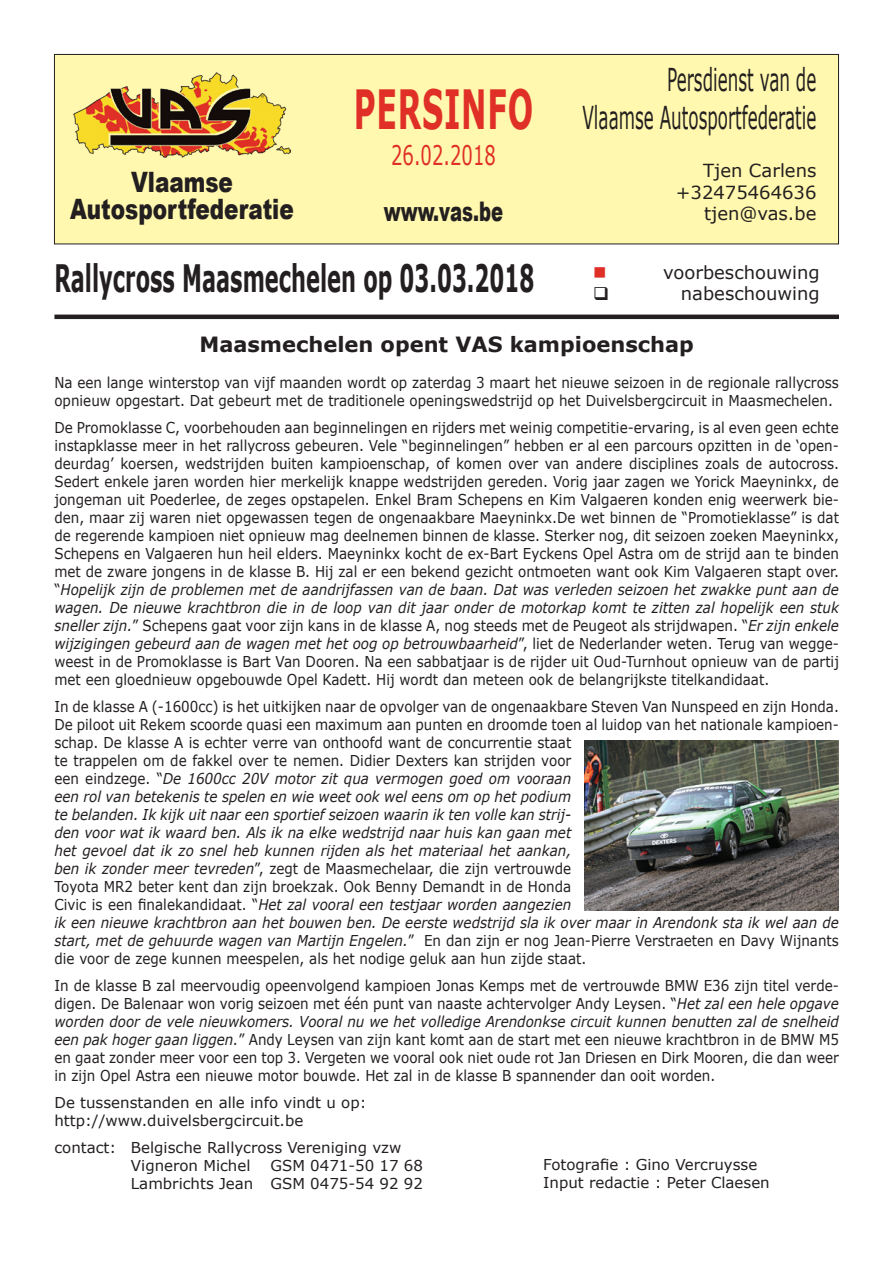
<style>
.page{position:relative;width:893px;height:1263px;background:#fff}
.page>*{position:absolute;margin:0;border:0;box-sizing:border-box;transform-origin:0 0}
.t1{font:700 54px "Verdana";letter-spacing:.025em;color:#df2f27;scale:.56 1}
.t2{font:700 37.8px "Verdana";color:#231f20;scale:.56 1}
.t3{font:31.5px/37.8px "Verdana";color:#231f20;text-align:right;scale:.53 1}
.t4{font:900 28.05px/27px "Arial";color:#231f20;text-align:center;scale:.77 1}
.t5{font:900 27px "Arial";color:#231f20;scale:.67 1}
.t6{font:27px "Verdana";color:#df2f27;scale:.67 1}
.t7{font:700 21px "Verdana";color:#231f20}
.t8{font:18px/21.6px "Verdana";color:#231f20;text-align:right}
.t9{font:18px "Wingdings";color:#df2f27}
.t10{font:15px/18px "Verdana";color:#231f20;scale:.9 1}
.t11{font:15px/18px "Verdana";color:#231f20}
.s1{font-style:italic}
</style>
<div class="page">
<div style="left:54px;top:54px;width:784px;height:190px;background:#fff8ae"></div>
<div style="left:54px;top:54px;width:785px;height:190px;border:1px solid #231f20"></div>
<img style="left:73px;top:73px;width:218px;height:85px">
<hr style="left:54px;top:315px;width:785px;height:4px;background:#231f20">
<img style="left:584px;top:740px;width:255px;height:170px">
<h3 class="t4" style="left:70px;top:168px;width:292px">Vlaamse<br>Autosportfederatie</h3>
<h1 class="t1" style="left:354px;top:75px;width:322px">PERSINFO</h1>
<h3 class="t6" style="left:391px;top:138px;width:158px">26.02.2018</h3>
<h3 class="t5" style="left:384px;top:192px;width:180px">www.vas.be</h3>
<h3 class="t3" style="left:582px;top:60px;width:443px">Persdienst van de<br>Vlaamse Autosportfederatie</h3>
<p class="t8" style="left:676px;top:159px;width:142px">Tjen Carlens +32475464636 tjen@vas.be</p>
<h2 class="t2" style="left:54px;top:255px;width:858px">Rallycross Maasmechelen op 03.03.2018</h2>
<p class="t9" style="left:593px;top:262px;width:15px">■</p>
<p class="t8" style="left:663px;top:261px;width:158px">voorbeschouwing</p>
<p class="t8" style="left:681px;top:282px;width:140px">nabeschouwing</p>
<h3 class="t7" style="left:200px;top:331px;width:496px">Maasmechelen opent VAS kampioenschap</h3>
<p class="t10" style="left:54px;top:373px;width:873px">Na een lange winterstop van vijf maanden wordt op zaterdag 3 maart het nieuwe seizoen in de regionale rallycross opnieuw opgestart. Dat gebeurt met de traditionele openingswedstrijd op het Duivelsbergcircuit in Maasmechelen.</p>
<p class="t10" style="left:54px;top:418px;width:873px;text-align:justify">De Promoklasse C, voorbehouden aan beginnelingen en rijders met weinig competitie-ervaring, is al even geen echte instapklasse meer in het rallycross gebeuren. Vele “beginnelingen” hebben er al een parcours opzitten in de ‘open&shy;deurdag’ koersen, wedstrijden buiten kampioenschap, of komen over van andere disciplines zoals de autocross.<br>Sedert enkele jaren worden hier merkelijk knappe wedstrijden gereden. Vorig jaar zagen we Yorick Maeyninkx, de jongeman uit Poederlee, de zeges opstapelen. Enkel Bram Schepens en Kim Valgaeren konden enig weerwerk bie&shy;den, maar zij waren niet opgewassen tegen de ongenaakbare Maeyninkx.De wet binnen de “Promotieklasse” is dat de regerende kampioen niet opnieuw mag deelnemen binnen de klasse. Sterker nog, dit seizoen zoeken Maeyninkx, Schepens en Valgaeren hun heil elders. Maeyninkx kocht de ex-Bart Eyckens Opel Astra om de strijd aan te binden met de zware jongens in de klasse B. Hij zal er een bekend gezicht ontmoeten want ook Kim Valgaeren stapt over. “<span class="s1">Hopelijk zijn de problemen met de aandrijfassen van de baan. Dat was verleden seizoen het zwakke punt aan de wagen. De nieuwe krachtbron die in de loop van dit jaar onder de motorkap komt te zitten zal hopelijk een stuk sneller zijn.</span>” Schepens gaat voor zijn kans in de klasse A, nog steeds met de Peugeot als strijdwapen. “<span class="s1">Er zijn enkele wijzigingen gebeurd aan de wagen met het oog op betrouwbaarheid</span>”, liet de Nederlander weten. Terug van wegge&shy;weest in de Promoklasse is Bart Van Dooren. Na een sabbatjaar is de rijder uit Oud-Turnhout opnieuw van de partij met een gloednieuw opgebouwde Opel Kadett. Hij wordt dan meteen ook de belangrijkste titelkandidaat.</p>
<p class="t10" style="left:54px;top:697px;width:873px">In de klasse A (-1600cc) is het uitkijken naar de opvolger van de ongenaakbare Steven Van Nunspeed en zijn Honda.<br>De piloot uit Rekem scoorde quasi een maximum aan punten en droomde toen al luidop van het nationale kampioen&shy;schap. De klasse A is echter verre van onthoofd want de concurrentie staat<br>te trappelen om de fakkel over te nemen. Didier Dexters kan strijden voor<br>een eindzege. “<span class="s1">De 1600cc 20V motor zit qua vermogen goed om vooraan<br>een rol van betekenis te spelen en wie weet ook wel eens om op het podium<br>te belanden. Ik kijk uit naar een sportief seizoen waarin ik ten volle kan strij-<br>den voor wat ik waard ben. Als ik na elke wedstrijd naar huis kan gaan met<br>het gevoel dat ik zo snel heb kunnen rijden als het materiaal het aankan,<br>ben ik zonder meer tevreden</span>”, zegt de Maasmechelaar, die zijn vertrouwde<br>Toyota MR2 beter kent dan zijn broekzak. Ook Benny Demandt in de Honda<br>Civic is een finalekandidaat. “<span class="s1">Het zal vooral een testjaar worden aangezien<br>ik een nieuwe krachtbron aan het bouwen ben. De eerste wedstrijd sla ik over maar in Arendonk sta ik wel aan de start, met de gehuurde wagen van Martijn Engelen.</span>” En dan zijn er nog Jean-Pierre Verstraeten en Davy Wijnants die voor de zege kunnen meespelen, als het nodige geluk aan hun zijde staat.</p>
<p class="t10" style="left:54px;top:976px;width:873px;text-align:justify">In de klasse B zal meervoudig opeenvolgend kampioen Jonas Kemps met de vertrouwde BMW E36 zijn titel verde&shy;digen. De Balenaar won vorig seizoen met één punt van naaste achtervolger Andy Leysen. “<span class="s1">Het zal een hele opgave worden door de vele nieuwkomers. Vooral nu we het volledige Arendonkse circuit kunnen benutten zal de snelheid een pak hoger gaan liggen.</span>” Andy Leysen van zijn kant komt aan de start met een nieuwe krachtbron in de BMW M5 en gaat zonder meer voor een top 3. Vergeten we vooral ook niet oude rot Jan Driesen en Dirk Mooren, die dan weer in zijn Opel Astra een nieuwe motor bouwde. Het zal in de klasse B spannender dan ooit worden.</p>
<p class="t11" style="left:54px;top:1093px;width:314px">De tussenstanden en alle info vindt u op: http://www.duivelsbergcircuit.be</p>
<p class="t11" style="left:131px;top:1138px;width:272px;text-indent:-77px">contact: Belgische Rallycross Vereniging vzw<br>Vigneron Michel</p>
<p class="t11" style="left:131px;top:1156px;width:294px;text-align:right">GSM 0471-50 17 68<br>Lambrichts Jean GSM 0475-54 92 92</p>
<p class="t11" style="left:543px;top:1155px;width:228px">Fotografie : Gino Vercruysse<br>Input redactie : Peter Claesen</p>
</div>
